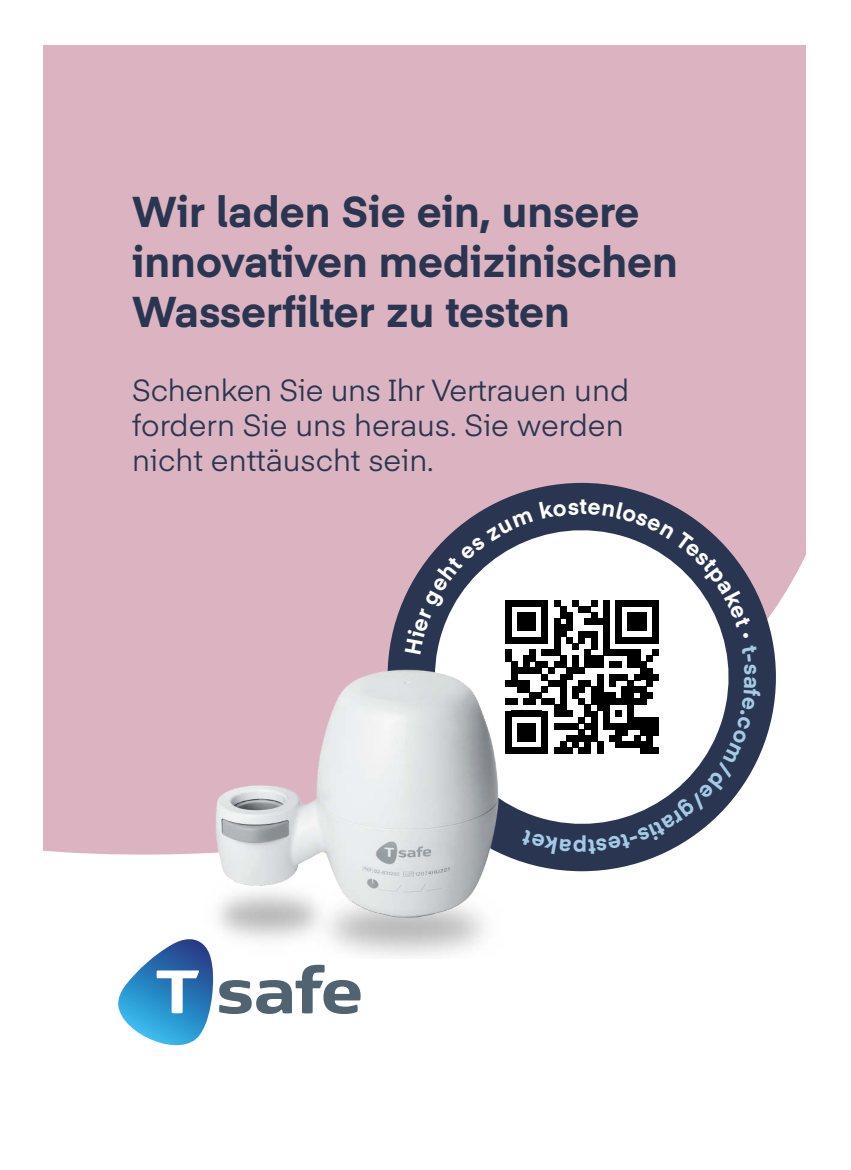
<style>
.page{position:relative;width:851px;height:1170px;background:#fff}
.page>*{position:absolute;margin:0;border:0;box-sizing:border-box;transform-origin:0 0}
.t1{font:700 42.5px/50px "Eina 04";color:#2a3651}
.t2{font:30px/35px "Eina 04";color:#2a3651}
.t3{font:700 22.25px "Eina 04";color:#fff}
.t4{font:700 22.25px "Eina 04";color:#a4cbe6}
</style>
<div class="page">
<div style="left:44px;top:45px;width:761px;height:827px;background:#dcb4c1"></div>
<svg style="left:118px;top:950px;width:242px;height:96px"></svg>
<div style="left:387px;top:483px;width:388px;height:388px;background:#2a3651;border-radius:50%"></div>
<img style="left:163px;top:641px;width:388px;height:316px">
<svg style="left:405px;top:500px;width:355px;height:354px"></svg>
<h1 class="t1" style="left:132px;top:184px;width:547px">Wir laden Sie ein, unsere innovativen medizinischen<br>Wasserfilter zu testen</h1>
<p class="t2" style="left:132px;top:371px;width:498px">Schenken Sie uns Ihr Vertrauen und fordern Sie uns heraus. Sie werden nicht enttäuscht sein.</p>
<p class="t3" style="left:579px;top:490px;width:9px">t</p>
<p class="t4" style="left:587px;top:864px;width:16px;rotate:-180deg">p</p>
</div>
